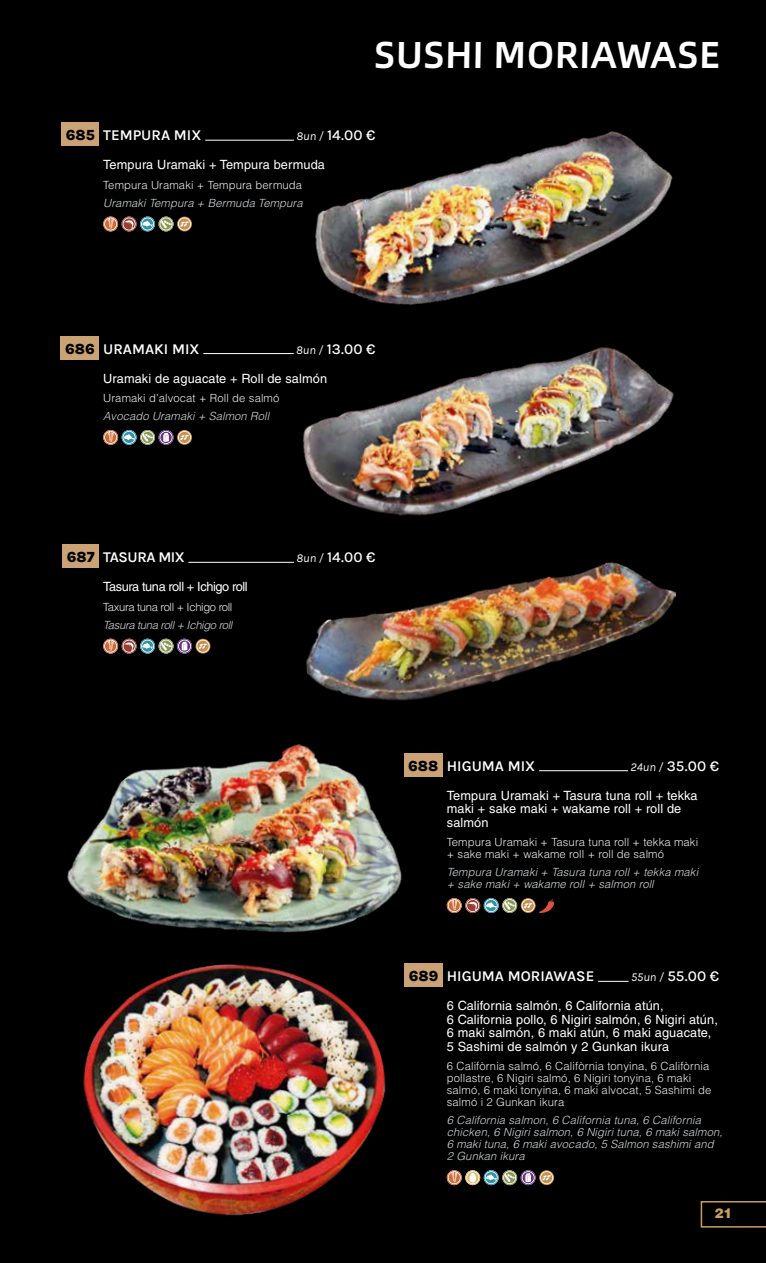
<style>
.page{position:relative;width:766px;height:1263px;background:#fff}
.page>*{position:absolute;margin:0;border:0;box-sizing:border-box;transform-origin:0 0}
.t1{font:500 37.5px "Alibaba Sans";color:#fff}
.t2{font:500 15px "Karla";letter-spacing:.005em;color:#fff}
.t3{font:600 15px "Karla";color:#fff}
.t4{font:800 15px "Karla";color:#000}
.t5{font:600 15px "Karla";letter-spacing:-.03em;color:#fff}
.t6{font:900 13.5px "Helvetica LT Std";color:#c89e61}
.t7{font:12.75px/13.5px "Helvetica LT Std";letter-spacing:.01em;color:#fff}
.t8{font:12.75px "Helvetica LT Std";letter-spacing:-.03em;color:#fff}
.t9{font:300 11.25px/12px "Helvetica LT Std";letter-spacing:.01em;color:#ededed}
.t10{font:italic 300 11.25px/12px "Helvetica LT Std";letter-spacing:.01em;color:#d1d6da}
.t11{font:300 11.25px "Helvetica LT Std";letter-spacing:-.03em;color:#ededed}
.t12{font:italic 300 11.25px "Helvetica LT Std";letter-spacing:-.03em;color:#d1d6da}
.s1{font-weight:400;font-style:italic;font-size:12px}
</style>
<div class="page">
<div style="left:0;top:0;width:765px;height:1263px;background:#000"></div>
<img style="left:83px;top:963px;width:360px;height:253px">
<hr style="left:203px;top:353px;width:90px;height:1px;background:#fff">
<svg style="left:103px;top:430px;width:70px;height:15px"></svg>
<svg style="left:177px;top:430px;width:15px;height:15px"></svg>
<svg style="left:178px;top:431px;width:13px;height:13px"></svg>
<svg style="left:179px;top:432px;width:11px;height:11px"></svg>
<div style="left:61px;top:336px;width:38px;height:23px;background:#caa274"></div>
<img style="left:275px;top:131px;width:398px;height:162px">
<img style="left:275px;top:293px;width:399px;height:269px">
<hr style="left:205px;top:140px;width:89px;height:1px;background:#fff">
<svg style="left:103px;top:217px;width:70px;height:14px"></svg>
<svg style="left:177px;top:217px;width:15px;height:14px"></svg>
<svg style="left:178px;top:217px;width:13px;height:13px"></svg>
<svg style="left:179px;top:218px;width:11px;height:12px"></svg>
<div style="left:62px;top:122px;width:37px;height:24px;background:#caa274"></div>
<img style="left:293px;top:493px;width:383px;height:208px">
<hr style="left:188px;top:562px;width:106px;height:1px;background:#fff">
<svg style="left:103px;top:639px;width:105px;height:15px"></svg>
<div style="left:63px;top:544px;width:36px;height:24px;background:#caa274"></div>
<hr style="left:598px;top:981px;width:30px;height:1px;background:#fff">
<svg style="left:446px;top:1170px;width:89px;height:15px"></svg>
<svg style="left:539px;top:1170px;width:15px;height:15px"></svg>
<svg style="left:540px;top:1171px;width:13px;height:13px"></svg>
<svg style="left:541px;top:1172px;width:11px;height:11px"></svg>
<div style="left:404px;top:963px;width:38px;height:24px;background:#caa274"></div>
<hr style="left:539px;top:770px;width:89px;height:1px;background:#fff">
<svg style="left:446px;top:898px;width:87px;height:15px"></svg>
<svg style="left:539px;top:899px;width:15px;height:14px"></svg>
<img style="left:67px;top:744px;width:376px;height:189px">
<svg style="left:700px;top:1201px;width:65px;height:26px"></svg>
<h1 class="t1" style="left:373px;top:32px;width:348px">SUSHI MORIAWASE</h1>
<h2 class="t4" style="left:66px;top:126px;width:30px">685</h2>
<h2 class="t3" style="left:103px;top:126px;width:100px">TEMPURA MIX</h2>
<h2 class="t2" style="left:296px;top:126px;width:80px"><span class="s1">8un /</span> 14.00 €</h2>
<p class="t7" style="left:103px;top:158px;width:223px">Tempura Uramaki + Tempura bermuda</p>
<p class="t9" style="left:103px;top:179px;width:200px">Tempura Uramaki + Tempura bermuda</p>
<p class="t10" style="left:103px;top:197px;width:201px">Uramaki Tempura + Bermuda Tempura</p>
<h2 class="t4" style="left:65px;top:339px;width:31px">686</h2>
<h2 class="t3" style="left:103px;top:339px;width:98px">URAMAKI MIX</h2>
<h2 class="t2" style="left:296px;top:339px;width:81px"><span class="s1">8un /</span> 13.00 €</h2>
<p class="t7" style="left:103px;top:371px;width:225px">Uramaki de aguacate + Roll de salmón</p>
<p class="t9" style="left:103px;top:392px;width:178px">Uramaki d’alvocat + Roll de salmó</p>
<p class="t10" style="left:103px;top:410px;width:168px">Avocado Uramaki + Salmon Roll</p>
<h2 class="t4" style="left:67px;top:548px;width:29px">687</h2>
<h2 class="t5" style="left:103px;top:548px;width:83px">TASURA MIX</h2>
<h2 class="t2" style="left:296px;top:548px;width:80px"><span class="s1">8un /</span> 14.00 €</h2>
<p class="t8" style="left:103px;top:579px;width:146px">Tasura tuna roll + Ichigo roll</p>
<p class="t11" style="left:103px;top:600px;width:131px">Taxura tuna roll + Ichigo roll</p>
<p class="t12" style="left:103px;top:618px;width:131px">Tasura tuna roll + Ichigo roll</p>
<h2 class="t4" style="left:408px;top:756px;width:32px">688</h2>
<h2 class="t3" style="left:446px;top:756px;width:90px">HIGUMA MIX</h2>
<h2 class="t2" style="left:630px;top:756px;width:90px"><span class="s1">24un /</span> 35.00 €</h2>
<p class="t7" style="left:446px;top:788px;width:252px">Tempura Uramaki + Tasura tuna roll + tekka maki + sake maki + wakame roll + roll de salmón</p>
<p class="t9" style="left:446px;top:836px;width:253px">Tempura Uramaki + Tasura tuna roll + tekka maki + sake maki + wakame roll + roll de salmó</p>
<p class="t10" style="left:446px;top:866px;width:253px">Tempura Uramaki + Tasura tuna roll + tekka maki + sake maki + wakame roll + salmon roll</p>
<h2 class="t4" style="left:408px;top:967px;width:31px">689</h2>
<h2 class="t3" style="left:446px;top:967px;width:149px">HIGUMA MORIAWASE</h2>
<h2 class="t2" style="left:631px;top:967px;width:89px"><span class="s1">55un /</span> 55.00 €</h2>
<p class="t7" style="left:446px;top:999px;width:272px">6 California salmón, 6 California atún,<br>6 California pollo, 6 Nigiri salmón, 6 Nigiri atún, 6 maki salmón, 6 maki atún, 6 maki aguacate, 5 Sashimi de salmón y 2 Gunkan ikura</p>
<p class="t9" style="left:446px;top:1060px;width:266px">6 Califòrnia salmó, 6 Califòrnia tonyina, 6 Califòrnia pollastre, 6 Nigiri salmó, 6 Nigiri tonyina, 6 maki salmó, 6 maki tonyina, 6 maki alvocat, 5 Sashimi de salmó i 2 Gunkan ikura</p>
<p class="t10" style="left:446px;top:1114px;width:277px">6 California salmon, 6 California tuna, 6 California chicken, 6 Nigiri salmon, 6 Nigiri tuna, 6 maki salmon, 6 maki tuna, 6 maki avocado, 5 Salmon sashimi and 2 Gunkan ikura</p>
<p class="t6" style="left:714px;top:1204px;width:20px">21</p>
</div>
